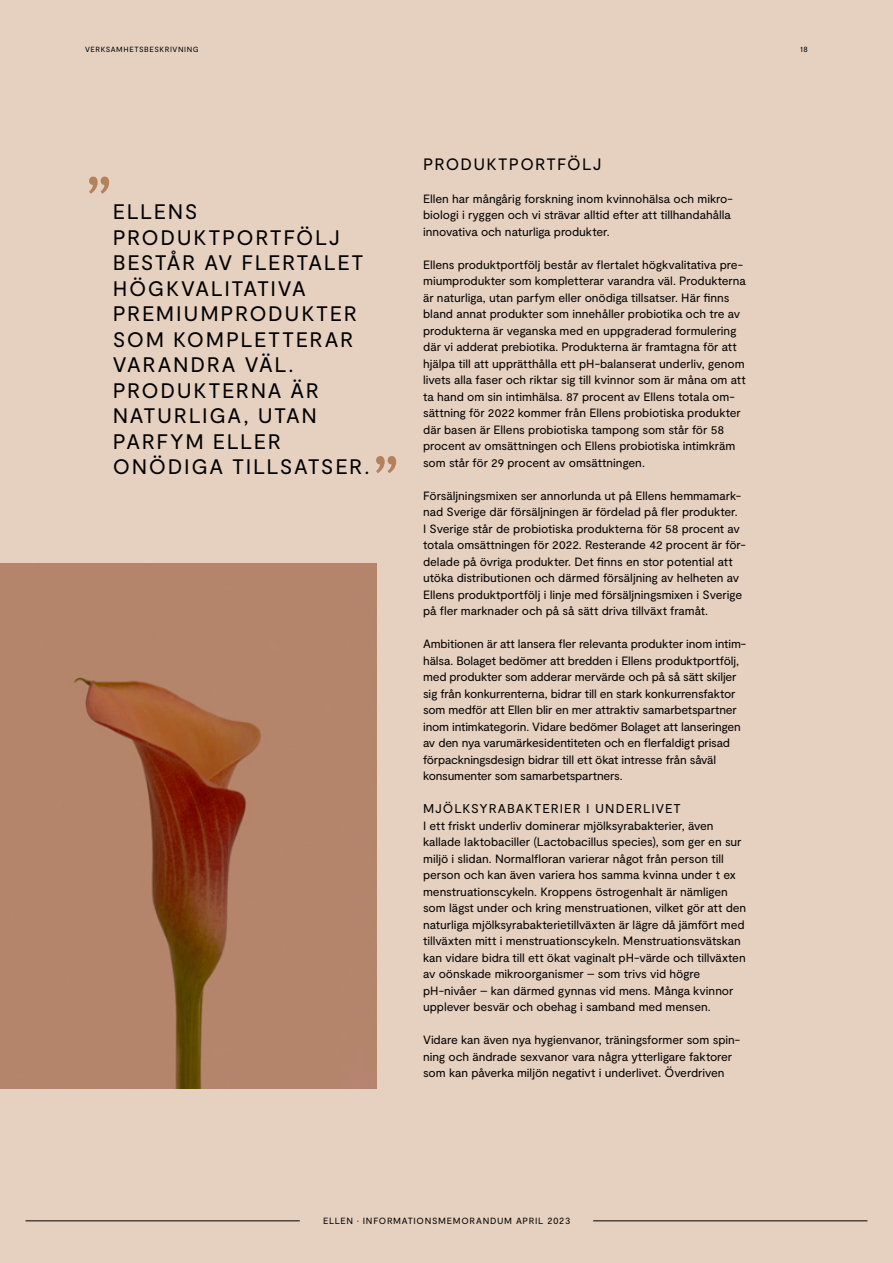
<style>
.page{position:relative;width:893px;height:1263px;background:#e6d0c0}
.page>*{position:absolute;margin:0;border:0;box-sizing:border-box;transform-origin:0 0}
.t1{font:72px "Moderat";color:#b5805c}
.t2{font:21px/25.5px "Moderat";letter-spacing:.075em;color:#000}
.t3{font:16.5px "Moderat";letter-spacing:.07em;color:#000}
.t4{font:12.75px "Moderat";letter-spacing:.075em;color:#000}
.t5{font:12px/16.5px "Moderat";letter-spacing:-.005em;color:#000}
.t6{font:9px "Moderat";letter-spacing:.075em;color:#000}
.t7{font:7.5px "Moderat";color:#000}
</style>
<div class="page">
<img style="left:0;top:563px;width:376px;height:526px">
<hr style="left:593px;top:1220px;width:274px;height:1px;background:#000">
<hr style="left:26px;top:1220px;width:274px;height:1px;background:#000">
<p class="t7" style="left:85px;top:45px;width:12px">Verksamhetsbeskrivning</p>
<h1 class="t1" style="left:85px;top:161px;width:29px">”</h1>
<h2 class="t2" style="left:113px;top:200px;width:258px">ELLENS<br>PRODUKTPORTFÖLJ<br>BESTÅR AV FLERTALET<br>HÖGKVALITATIVA<br>PREMIUMPRODUKTER<br>SOM KOMPLETTERAR<br>VARANDRA VÄL.<br>PRODUKTERNA ÄR<br>NATURLIGA, UTAN<br>PARFYM ELLER<br>ONÖDIGA TILLSATSER.</h2>
<h1 class="t1" style="left:372px;top:440px;width:29px">”</h1>
<h3 class="t3" style="left:423px;top:154px;width:180px">PRODUKTPORTFÖLJ</h3>
<p class="t5" style="left:423px;top:190px;width:311px">Ellen har mångårig forskning inom kvinnohälsa och mikro&shy;biologi i ryggen och vi strävar alltid efter att tillhandahålla innovativa och naturliga produkter.</p>
<p class="t5" style="left:423px;top:256px;width:324px">Ellens produktportfölj består av flertalet högkvalitativa pre&shy;miumprodukter som kompletterar varandra väl. Produkterna är naturliga, utan parfym eller onödiga tillsatser. Här finns bland annat produkter som innehåller probiotika och tre av produkterna är veganska med en uppgraderad formulering där vi adderat prebiotika. Produkterna är framtagna för att hjälpa till att upprätthålla ett pH-balanserat underliv, genom livets alla faser och riktar sig till kvinnor som är måna om att ta hand om sin intimhälsa. 87 procent av Ellens totala om&shy;sättning för 2022 kommer från Ellens probiotiska produkter där basen är Ellens probiotiska tampong som står för 58 procent av omsättningen och Ellens probiotiska intimkräm som står för 29 procent av omsättningen.</p>
<p class="t5" style="left:423px;top:487px;width:324px">Försäljningsmixen ser annorlunda ut på Ellens hemmamark&shy;nad Sverige där försäljningen är fördelad på fler produkter.<br>I Sverige står de probiotiska produkterna för 58 procent av totala omsättningen för 2022. Resterande 42 procent är för&shy;delade på övriga produkter. Det finns en stor potential att utöka distributionen och därmed försäljning av helheten av Ellens produktportfölj i linje med försäljningsmixen i Sverige på fler marknader och på så sätt driva tillväxt framåt.</p>
<p class="t5" style="left:423px;top:636px;width:325px">Ambitionen är att lansera fler relevanta produkter inom intim&shy;hälsa. Bolaget bedömer att bredden i Ellens produktportfölj, med produkter som adderar mervärde och på så sätt skiljer sig från konkurrenterna, bidrar till en stark konkurrensfaktor som medför att Ellen blir en mer attraktiv samarbetspartner inom intimkategorin. Vidare bedömer Bolaget att lanseringen av den nya varumärkesidentiteten och en flerfaldigt prisad förpackningsdesign bidrar till ett ökat intresse från såväl konsumenter som samarbetspartners.</p>
<p class="t4" style="left:423px;top:801px;width:259px">MJÖLKSYRABAKTERIER I UNDERLIVET</p>
<p class="t5" style="left:423px;top:817px;width:325px">I ett friskt underliv dominerar mjölksyrabakterier, även kallade laktobaciller (Lactobacillus species), som ger en sur miljö i slidan. Normalfloran varierar något från person till person och kan även variera hos samma kvinna under t ex menstruationscykeln. Kroppens östrogenhalt är nämligen som lägst under och kring menstruationen, vilket gör att den naturliga mjölksyrabakterietillväxten är lägre då jämfört med tillväxten mitt i menstruationscykeln. Menstruationsvätskan kan vidare bidra till ett ökat vaginalt pH-värde och tillväxten av oönskade mikroorganismer – som trivs vid högre pH-nivåer – kan därmed gynnas vid mens. Många kvinnor upplever besvär och obehag i samband med mensen.</p>
<p class="t5" style="left:423px;top:1032px;width:319px">Vidare kan även nya hygienvanor, träningsformer som spin&shy;ning och ändrade sexvanor vara några ytterligare faktorer som kan påverka miljön negativt i underlivet. Överdriven</p>
<p class="t7" style="left:800px;top:45px;width:9px">18</p>
<p class="t6" style="left:323px;top:1216px;width:249px">ELLEN · INFORMATIONSMEMORANDUM APRIL 2023</p>
</div>
